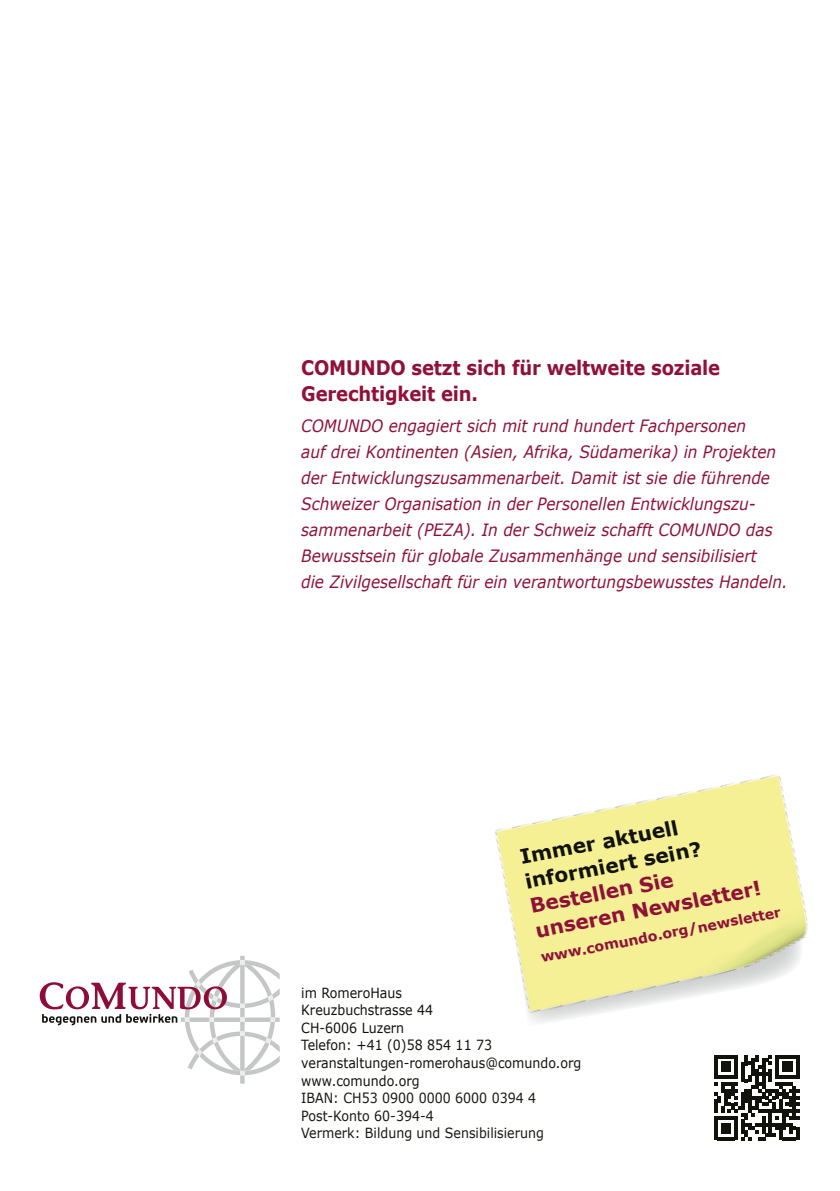
<style>
.page{position:relative;width:840px;height:1191px;background:#fff}
.page>*{position:absolute;margin:0;border:0;box-sizing:border-box;transform-origin:0 0}
.t1{font:700 20px/26px "Verdana";letter-spacing:-.01em;color:#901138;scale:.9 1}
.t2{font:700 20px/25.2px "Verdana";letter-spacing:-.01em;color:#901138}
.t3{font:700 20px/25px "Verdana";color:#12120d}
.t4{font:italic 17px/26px "Verdana";color:#901138;scale:.9 1}
.t5{font:14px/17.6px "Verdana";color:#12120d;scale:.9 1}
.t6{font:14px/17.6px "Verdana";color:#181711;scale:.9 1}
.t7{font:700 14px "Verdana";color:#901138}
</style>
<div class="page">
<svg style="left:40px;top:955px;width:239px;height:128px"></svg>
<svg style="left:714px;top:1068px;width:84px;height:72px"></svg>
<img style="left:495px;top:774px;width:313px;height:294px">
<p class="t1" style="left:301px;top:354px;width:467px">COMUNDO setzt sich für weltweite soziale<br>Gerechtigkeit ein.</p>
<p class="t4" style="left:301px;top:413px;width:541px">COMUNDO engagiert sich mit rund hundert Fachpersonen<br>auf drei Kontinenten (Asien, Afrika, Südamerika) in Projekten der Entwicklungszusammenarbeit. Damit ist sie die führende Schweizer Organisation in der Personellen Entwicklungszu&shy;sammenarbeit (PEZA). In der Schweiz schafft COMUNDO das Bewusstsein für globale Zusammenhänge und sensibilisiert<br>die Zivilgesellschaft für ein verantwortungsbewusstes Handeln.</p>
<p class="t3" style="left:517px;top:845px;width:181px;rotate:-11deg">Immer aktuell informiert sein?</p>
<p class="t2" style="left:528px;top:893px;width:231px;rotate:-11deg">Bestellen Sie unseren Newsletter!</p>
<p class="t7" style="left:539px;top:948px;width:245px;rotate:-11deg">www.comundo.org/newsletter</p>
<p class="t5" style="left:301px;top:983px;width:312px">im RomeroHaus<br>Kreuzbuchstrasse 44<br>CH-6006 Luzern<br>Telefon: +41 (0)58 854 11 73 veranstaltungen-romerohaus@comundo.org www.comundo.org</p>
<p class="t6" style="left:301px;top:1089px;width:271px">IBAN: CH53 0900 0000 6000 0394 4<br>Post-Konto 60-394-4<br>Vermerk: Bildung und Sensibilisierung</p>
</div>
